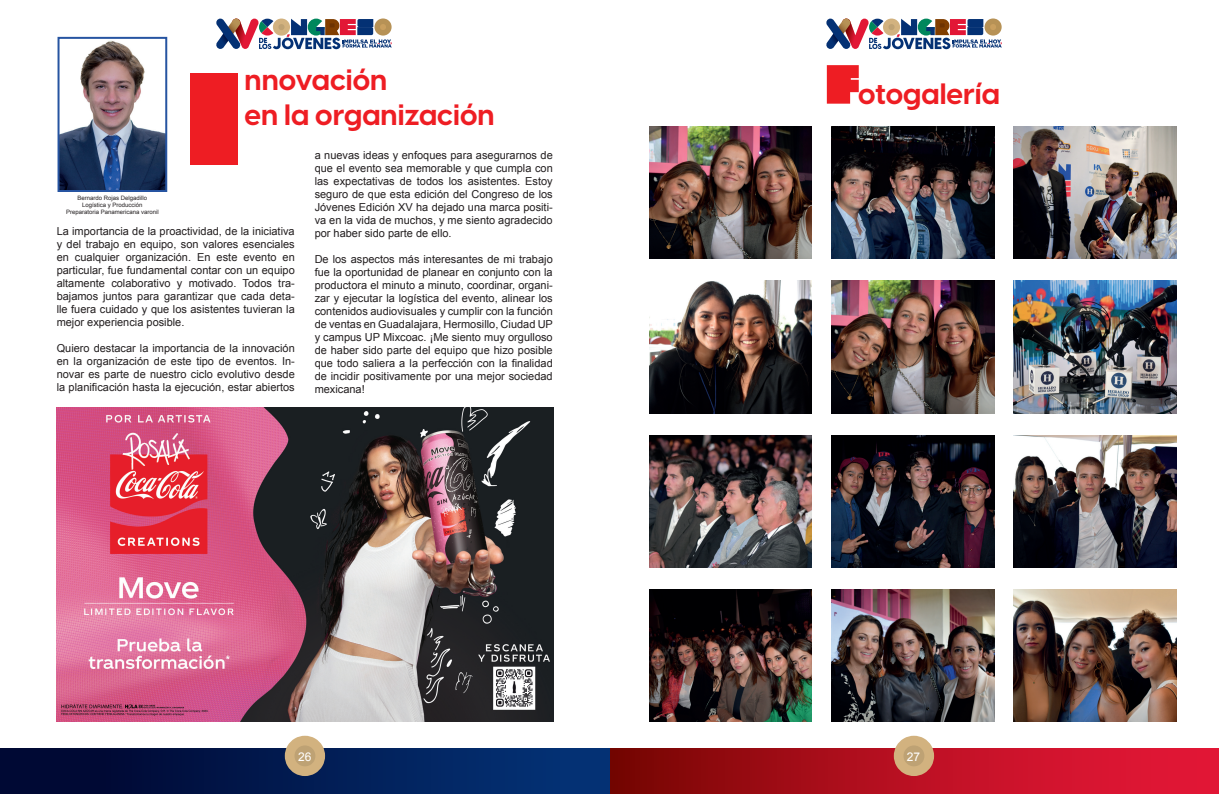
<style>
.page{position:relative;width:1219px;height:794px;background:#fff}
.page>*{position:absolute;margin:0;border:0;box-sizing:border-box;transform-origin:0 0}
.t1{font:131px "Lot";color:#ee1d23}
.t2{font:700 29px/34.8px "Visby CF";color:#ee1d23}
.t3{font:12px "Arial";color:#fff}
.t4{font:11px/13px "Arial";color:#231f20;text-align:justify}
.t5{font:6px/7.2px "Arial";color:#231f20;text-align:center}
.s1{font-family:"Lot";font-weight:400;font-size:55px}
</style>
<div class="page">
<div style="left:610px;top:748px;width:609px;height:46px;background:linear-gradient(to right,#7c0605,#ef193c)"></div>
<div style="left:0;top:748px;width:610px;height:46px;background:linear-gradient(to right,#00032b,#043479)"></div>
<svg style="left:826px;top:18px;width:176px;height:31px"></svg>
<svg style="left:216px;top:18px;width:176px;height:31px"></svg>
<svg style="left:894px;top:735px;width:40px;height:41px;background:#d0a681"></svg>
<svg style="left:285px;top:735px;width:40px;height:41px;background:#bca786"></svg>
<img style="left:649px;top:126px;width:163px;height:133px">
<img style="left:649px;top:281px;width:163px;height:132px">
<img style="left:649px;top:435px;width:163px;height:132px">
<img style="left:649px;top:589px;width:163px;height:132px">
<img style="left:831px;top:126px;width:163px;height:133px">
<img style="left:831px;top:281px;width:163px;height:132px">
<img style="left:831px;top:435px;width:163px;height:132px">
<img style="left:831px;top:589px;width:163px;height:132px">
<img style="left:1014px;top:126px;width:162px;height:133px">
<img style="left:1014px;top:281px;width:162px;height:132px">
<img style="left:1014px;top:435px;width:162px;height:132px">
<img style="left:1014px;top:589px;width:162px;height:132px">
<img style="left:61px;top:40px;width:103px;height:149px">
<div style="left:58px;top:37px;width:109px;height:155px;border:2px solid #2654a1"></div>
<img style="left:57px;top:408px;width:496px;height:313px">
<h2 class="t2" style="left:244px;top:62px;width:252px">nnovación<br>en la organización</h2>
<h1 class="t1" style="left:186px;top:67px;width:57px">I</h1>
<p class="t4" style="left:315px;top:149px;width:240px">a nuevas ideas y enfoques para asegurarnos de que el evento sea memorable y que cumpla con las expectativas de todos los asistentes. Estoy seguro de que esta edición del Congreso de los Jóvenes Edición XV ha dejado una marca positi&shy;va en la vida de muchos, y me siento agradecido por haber sido parte de ello.</p>
<p class="t4" style="left:315px;top:253px;width:240px">De los aspectos más interesantes de mi trabajo fue la oportunidad de planear en conjunto con la productora el minuto a minuto, coordinar, organi&shy;zar y ejecutar la logística del evento, alinear los contenidos audiovisuales y cumplir con la función de ventas en Guadalajara, Hermosillo, Ciudad UP y campus UP Mixcoac. ¡Me siento muy orgulloso de haber sido parte del equipo que hizo posible que todo saliera a la perfección con la finalidad de incidir positivamente por una mejor sociedad mexicana!</p>
<p class="t5" style="left:66px;top:194px;width:94px">Bernardo Rojas Delgadillo<br>Logística y Producción<br>Preparatoria Panamericana varonil</p>
<p class="t4" style="left:57px;top:225px;width:240px">La importancia de la proactividad, de la iniciativa y del trabajo en equipo, son valores esenciales en cualquier organización. En este evento en particular, fue fundamental contar con un equipo altamente colaborativo y motivado. Todos tra&shy;bajamos juntos para garantizar que cada deta&shy;lle fuera cuidado y que los asistentes tuvieran la mejor experiencia posible.</p>
<p class="t4" style="left:57px;top:342px;width:240px">Quiero destacar la importancia de la innovación en la organización de este tipo de eventos. In&shy;novar es parte de nuestro ciclo evolutivo desde la planificación hasta la ejecución, estar abiertos</p>
<h2 class="t2" style="left:825px;top:77px;width:176px"><span class="s1">F</span>otogalería</h2>
<p class="t3" style="left:298px;top:748px;width:15px">26</p>
<p class="t3" style="left:907px;top:748px;width:15px">27</p>
</div>
